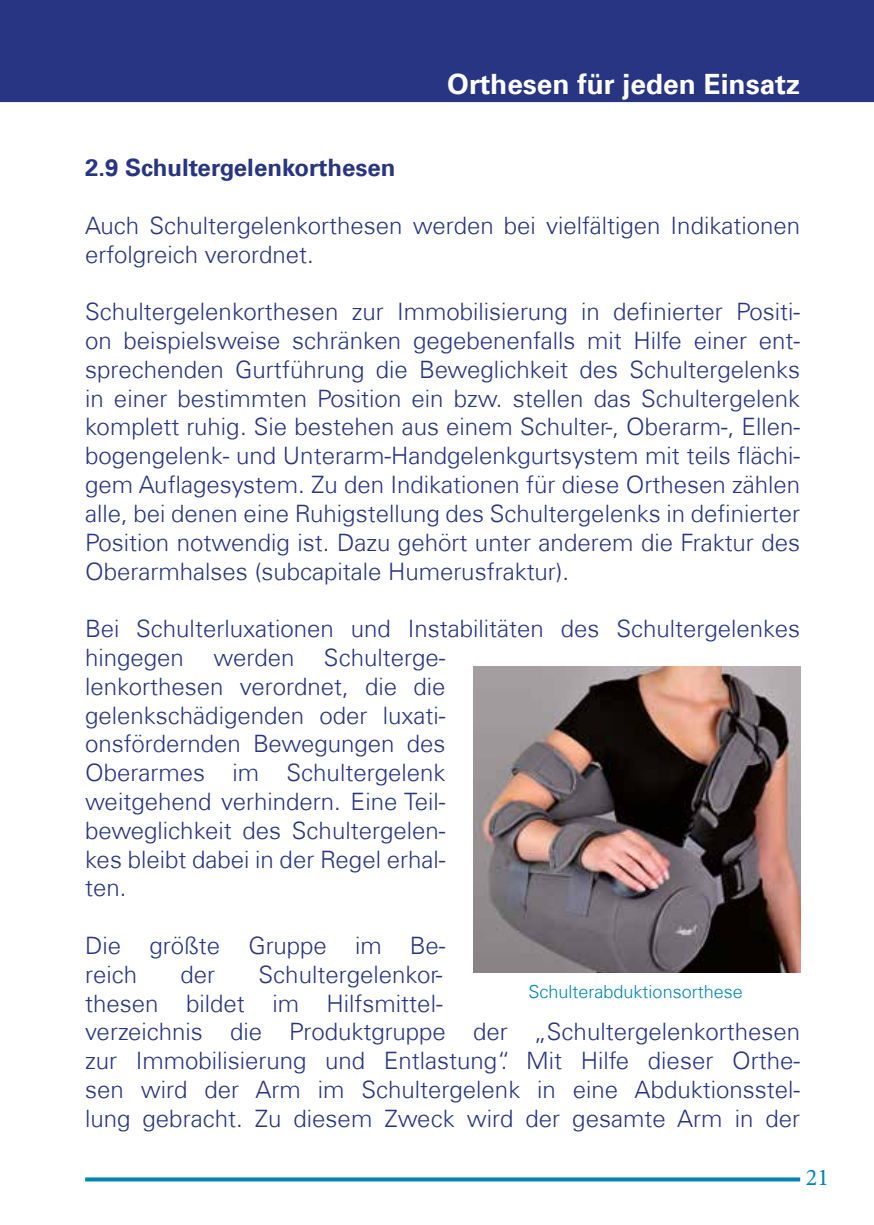
<style>
.page{position:relative;width:874px;height:1225px;background:#fff}
.page>*{position:absolute;margin:0;border:0;box-sizing:border-box;transform-origin:0 0}
.t1{font:700 28px "Univers LT";color:#fff}
.t2{font:300 24px/28.8px "Univers Com 45";color:#283583}
.t3{font:700 24px "Univers LT";color:#283583}
.t4{font:24px "Minion Pro";color:#0084b2}
.t5{font:300 18px "Univers Com 45";color:#0084b2}
</style>
<div class="page">
<svg style="left:85px;top:1177px;width:714px;height:4px;background:#1d92ba"></svg>
<div style="left:17px;top:0;width:856px;height:102px;background:#283583"></div>
<div style="left:0;top:0;width:18px;height:102px;background:#283583"></div>
<img style="left:473px;top:666px;width:326px;height:306px">
<p class="t1" style="left:447px;top:68px;width:354px">Orthesen für jeden Einsatz</p>
<p class="t3" style="left:85px;top:154px;width:312px">2.9 Schultergelenkorthesen</p>
<p class="t2" style="left:85px;top:211px;width:716px">Auch Schultergelenkorthesen werden bei vielfältigen Indikationen erfolgreich verordnet.</p>
<p class="t2" style="left:85px;top:297px;width:716px;text-align:justify">Schultergelenkorthesen zur Immobilisierung in definierter Positi&shy;on beispielsweise schränken gegebenenfalls mit Hilfe einer ent&shy;sprechenden Gurtführung die Beweglichkeit des Schultergelenks in einer bestimmten Position ein bzw. stellen das Schultergelenk komplett ruhig. Sie bestehen aus einem Schulter-, Oberarm-, Ellen&shy;bogengelenk- und Unterarm-Handgelenkgurtsystem mit teils flächi&shy;gem Auflagesystem. Zu den Indikationen für diese Orthesen zählen alle, bei denen eine Ruhigstellung des Schultergelenks in definierter Position notwendig ist. Dazu gehört unter anderem die Fraktur des Oberarmhalses (subcapitale Humerusfraktur).</p>
<p class="t2" style="left:85px;top:614px;width:716px">Bei Schulterluxationen und Instabilitäten des Schultergelenkes hingegen werden Schulterge-<br>lenkorthesen verordnet, die die<br>gelenkschädigenden oder luxati-<br>onsfördernden Bewegungen des<br>Oberarmes im Schultergelenk<br>weitgehend verhindern. Eine Teil-<br>beweglichkeit des Schultergelen-<br>kes bleibt dabei in der Regel erhal-<br>ten.</p>
<p class="t2" style="left:85px;top:931px;width:361px">Die größte Gruppe im Be&shy;reich</p>
<p class="t2" style="left:85px;top:960px;width:716px;text-indent:173px">Schultergelenkor-<br>thesen bildet im Hilfsmittel-<br>verzeichnis die Produktgruppe der „Schultergelenkorthesen zur Immobilisierung und Entlastung“. Mit Hilfe dieser Orthe&shy;sen wird der Arm im Schultergelenk in eine Abduktionsstel&shy;lung gebracht. Zu diesem Zweck wird der gesamte Arm in der</p>
<p class="t2" style="left:180px;top:960px;width:36px">der</p>
<p class="t5" style="left:528px;top:981px;width:216px">Schulterabduktionsorthese</p>
<p class="t4" style="left:805px;top:1161px;width:25px">21</p>
</div>
